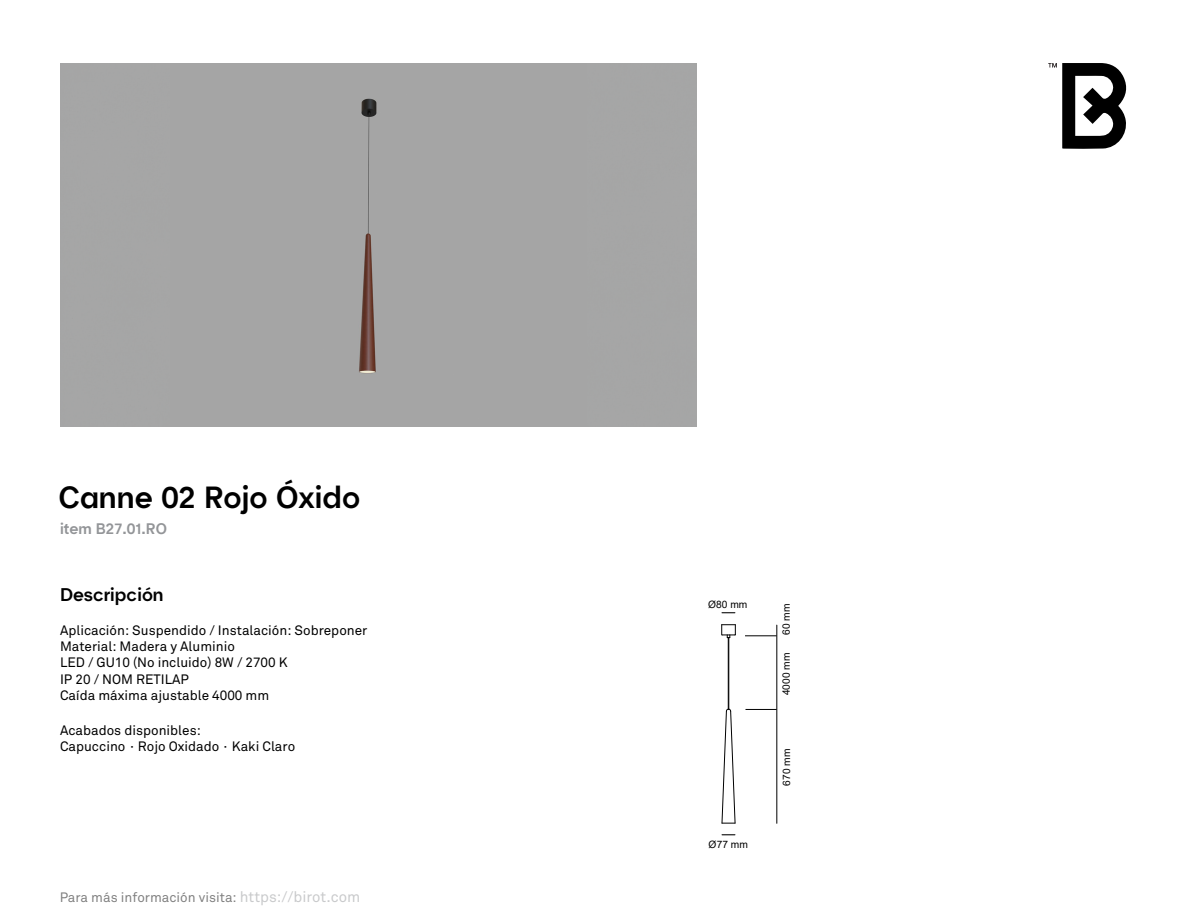
<style>
.page{position:relative;width:1188px;height:918px;background:#fff}
.page>*{position:absolute;margin:0;border:0;box-sizing:border-box;transform-origin:0 0}
.t1{font:500 30px "Hotel";color:#000}
.t2{font:500 18px "Hotel";color:#000}
.t3{font:500 15px "Hotel";color:#939598}
.t4{font:13.5px/16.2px "Akkurat";color:#000}
.t5{font:10.2px "Arial";color:#000}
.s1{font-size:15px;color:#939598}
</style>
<div class="page">
<div style="left:60px;top:63px;width:636px;height:364px;background:#a5a5a5"></div>
<hr style="left:777px;top:625px;width:1px;height:198px;background:#000">
<svg style="left:722px;top:709px;width:13px;height:115px"></svg>
<svg style="left:722px;top:624px;width:14px;height:14px"></svg>
<hr style="left:729px;top:638px;width:1px;height:71px;background:#000">
<hr style="left:728px;top:638px;width:1px;height:71px;background:#000">
<svg style="left:722px;top:835px;width:13px;height:1px"></svg>
<hr style="left:746px;top:709px;width:31px;height:1px;background:#000">
<hr style="left:745px;top:636px;width:32px;height:1px;background:#000">
<svg style="left:722px;top:613px;width:13px;height:1px"></svg>
<svg style="left:1048px;top:63px;width:79px;height:86px"></svg>
<h1 class="t1" style="left:59px;top:479px;width:303px">Canne 02 Rojo Óxido</h1>
<p class="t3" style="left:60px;top:520px;width:108px">item B27.01.RO</p>
<h2 class="t2" style="left:60px;top:583px;width:105px">Descripción</h2>
<p class="t4" style="left:60px;top:623px;width:309px">Aplicación: Suspendido / Instalación: Sobreponer<br>Material: Madera y Aluminio<br>LED / GU10 (No incluido) 8W / 2700 K<br>IP 20 / NOM RETILAP<br>Caída máxima ajustable 4000 mm</p>
<p class="t4" style="left:60px;top:723px;width:237px">Acabados disponibles:<br>Capuccino Rojo Oxidado Kaki Claro</p>
<p class="t4" style="left:130px;top:739px;width:6px">·</p>
<p class="t4" style="left:223px;top:739px;width:6px">·</p>
<p class="t4" style="left:59px;top:890px;width:302px">Para más información visita: <span class="s1">https://birot.com</span></p>
<p class="t5" style="left:708px;top:597px;width:41px">Ø80 mm</p>
<p class="t5" style="left:709px;top:837px;width:41px">Ø77 mm</p>
<p class="t5" style="left:779px;top:635px;width:33px;rotate:-90deg">60 mm</p>
<p class="t5" style="left:779px;top:695px;width:44px;rotate:-90deg">4000 mm</p>
<p class="t5" style="left:779px;top:786px;width:38px;rotate:-90deg">670 mm</p>
</div>
